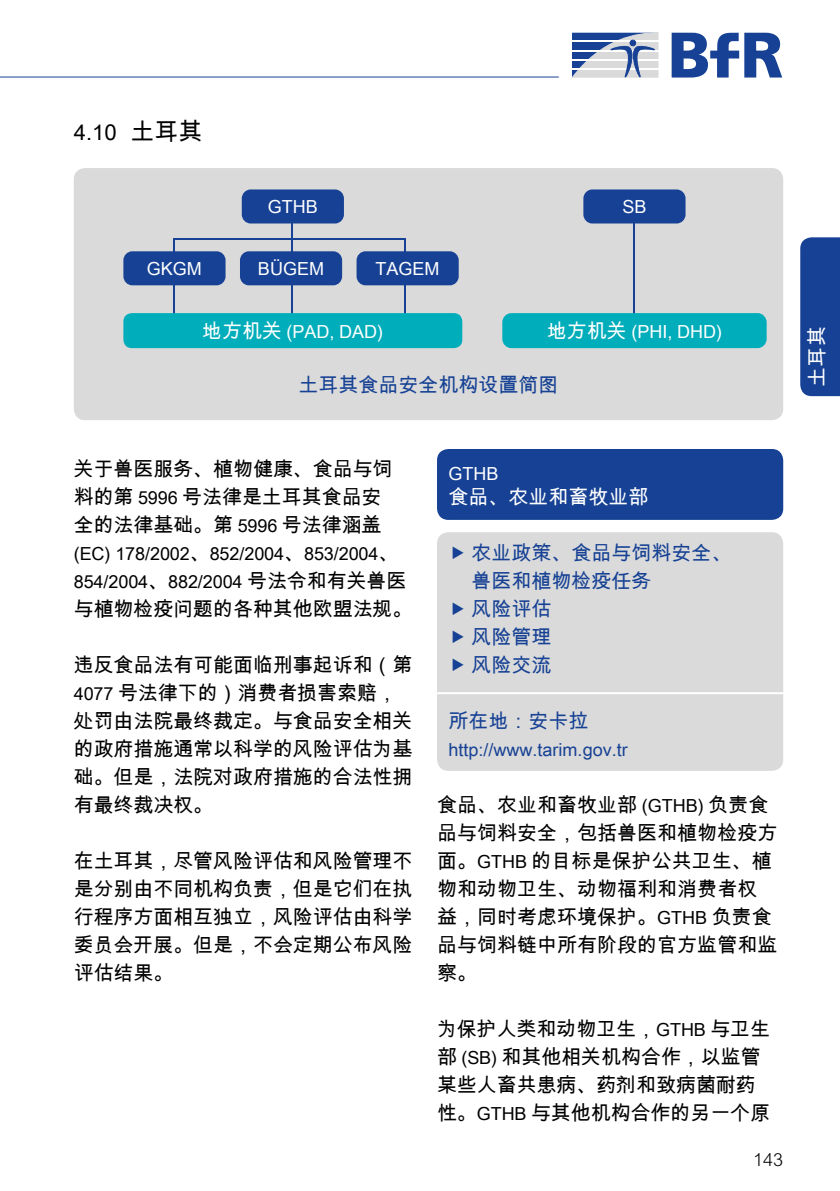
<style>
.page{position:relative;width:840px;height:1191px;background:#fff}
.page>*{position:absolute;margin:0;border:0;box-sizing:border-box;transform-origin:0 0}
.t1{font:22px "Arial Unicode MS";color:#000}
.t2{font:20px/28px "Arial Unicode MS";letter-spacing:-.005em;color:#000}
.t3{font:20px/28px "Arial Unicode MS";color:#164194}
.t4{font:20px "Arial Unicode MS";color:#fff}
.t5{font:18px/28px "Arial Unicode MS";letter-spacing:-.005em;color:#000}
.t6{font:18px "Arial Unicode MS";color:#fff}
.t7{font:18px "Arial Unicode MS";color:#164194}
.t8{font:300 18px "Arial MT Pro";color:#000}
.s1{font-size:24px}
.s2{font-size:20px}
.s3{font-size:18px}
</style>
<div class="page">
<svg style="left:572px;top:33px;width:86px;height:45px"></svg>
<svg style="left:744px;top:33px;width:37px;height:45px"></svg>
<svg style="left:671px;top:33px;width:67px;height:45px"></svg>
<hr style="left:0;top:77px;width:558px;height:1px;background:#164194">
<div style="left:800px;top:237px;width:39px;height:159px;background:#164194"></div>
<div style="left:74px;top:168px;width:708px;height:252px;background:#dadada;border-radius:11px"></div>
<div style="left:242px;top:189px;width:102px;height:34px;background:#164194;border-radius:9px"></div>
<hr style="left:290px;top:219px;width:2px;height:96px;background:#164194">
<div style="left:240px;top:251px;width:102px;height:34px;background:#164194;border-radius:9px"></div>
<hr style="left:633px;top:219px;width:2px;height:102px;background:#164194">
<div style="left:583px;top:189px;width:102px;height:34px;background:#164194;border-radius:9px"></div>
<div style="left:502px;top:313px;width:264px;height:35px;background:#00adba;border-radius:9px"></div>
<hr style="left:173px;top:238px;width:233px;height:2px;background:#164194">
<hr style="left:404px;top:239px;width:2px;height:78px;background:#164194">
<hr style="left:173px;top:239px;width:2px;height:79px;background:#164194">
<div style="left:123px;top:313px;width:339px;height:35px;background:#00adba;border-radius:9px"></div>
<div style="left:123px;top:251px;width:102px;height:34px;background:#164194;border-radius:9px"></div>
<div style="left:356px;top:251px;width:102px;height:34px;background:#164194;border-radius:9px"></div>
<div style="left:437px;top:532px;width:345px;height:239px;background:#dadada;border-radius:11px"></div>
<hr style="left:437px;top:692px;width:349px;height:2px;background:#fff">
<div style="left:437px;top:449px;width:345px;height:71px;background:#164194;border-radius:11px"></div>
<p class="t1" style="left:74px;top:116px;width:130px">4.10 <span class="s1">土耳其</span></p>
<p class="t6" style="left:268px;top:193px;width:52px">GTHB</p>
<p class="t6" style="left:258px;top:255px;width:68px">BÜGEM</p>
<p class="t6" style="left:147px;top:255px;width:57px">GKGM</p>
<p class="t6" style="left:375px;top:255px;width:66px">TAGEM</p>
<p class="t6" style="left:622px;top:193px;width:26px">SB</p>
<p class="t6" style="left:202px;top:318px;width:182px"><span class="s2">地方机关</span> (PAD, DAD)</p>
<p class="t6" style="left:546px;top:318px;width:176px"><span class="s2">地方机关</span> (PHI, DHD)</p>
<p class="t3" style="left:298px;top:371px;width:261px">土耳其食品安全机构设置简图</p>
<p class="t4" style="left:802px;top:386px;width:61px;rotate:-90deg">土耳其</p>
<p class="t2" style="left:74px;top:455px;width:320px">关于兽医服务、植物健康、食品与饲料的第 <span class="s3">5996</span> 号法律是土耳其食品安全的法律基础。第 <span class="s3">5996</span> 号法律涵盖</p>
<p class="t5" style="left:74px;top:539px;width:334px">(EC) 178/2002<span class="s2">、</span>852/2004<span class="s2">、</span>853/2004<span class="s2">、<br></span>854/2004<span class="s2">、</span>882/2004 <span class="s2">号法令和有关兽医</span></p>
<p class="t2" style="left:74px;top:595px;width:340px">与植物检疫问题的各种其他欧盟法规。</p>
<p class="t2" style="left:74px;top:651px;width:340px">违反食品法有可能面临刑事起诉和（第<br><span class="s3">4077</span> 号法律下的）消费者损害索赔，处罚由法院最终裁定。与食品安全相关的政府措施通常以科学的风险评估为基础。但是，法院对政府措施的合法性拥有最终裁决权。</p>
<p class="t2" style="left:74px;top:847px;width:340px;text-align:justify">在土耳其，尽管风险评估和风险管理不是分别由不同机构负责，但是它们在执行程序方面相互独立，风险评估由科学委员会开展。但是，不会定期公布风险评估结果。</p>
<p class="t6" style="left:448px;top:460px;width:52px">GTHB</p>
<p class="t4" style="left:448px;top:482px;width:201px">食品、农业和畜牧业部</p>
<p class="t3" style="left:471px;top:539px;width:261px">农业政策、食品与饲料安全、兽医和植物检疫任务<br>风险评估<br>风险管理<br>风险交流</p>
<p class="t3" style="left:448px;top:707px;width:141px">所在地：安卡拉</p>
<p class="t7" style="left:448px;top:737px;width:181px">http://www.tarim.gov.tr</p>
<p class="t2" style="left:437px;top:791px;width:342px">食品、农业和畜牧业部 <span class="s3">(GTHB)</span> 负责食品与饲料安全，包括兽医和植物检疫方面。<span class="s3">GTHB</span> 的目标是保护公共卫生、植物和动物卫生、动物福利和消费者权益，同时考虑环境保护。<span class="s3">GTHB</span> 负责食品与饲料链中所有阶段的官方监管和监察。</p>
<p class="t2" style="left:437px;top:1015px;width:334px">为保护人类和动物卫生，<span class="s3">GTHB</span> 与卫生部 <span class="s3">(SB)</span> 和其他相关机构合作，以监管某些人畜共患病、药剂和致病菌耐药性。<span class="s3">GTHB</span> 与其他机构合作的另一个原</p>
<p class="t8" style="left:752px;top:1149px;width:32px">143</p>
</div>
